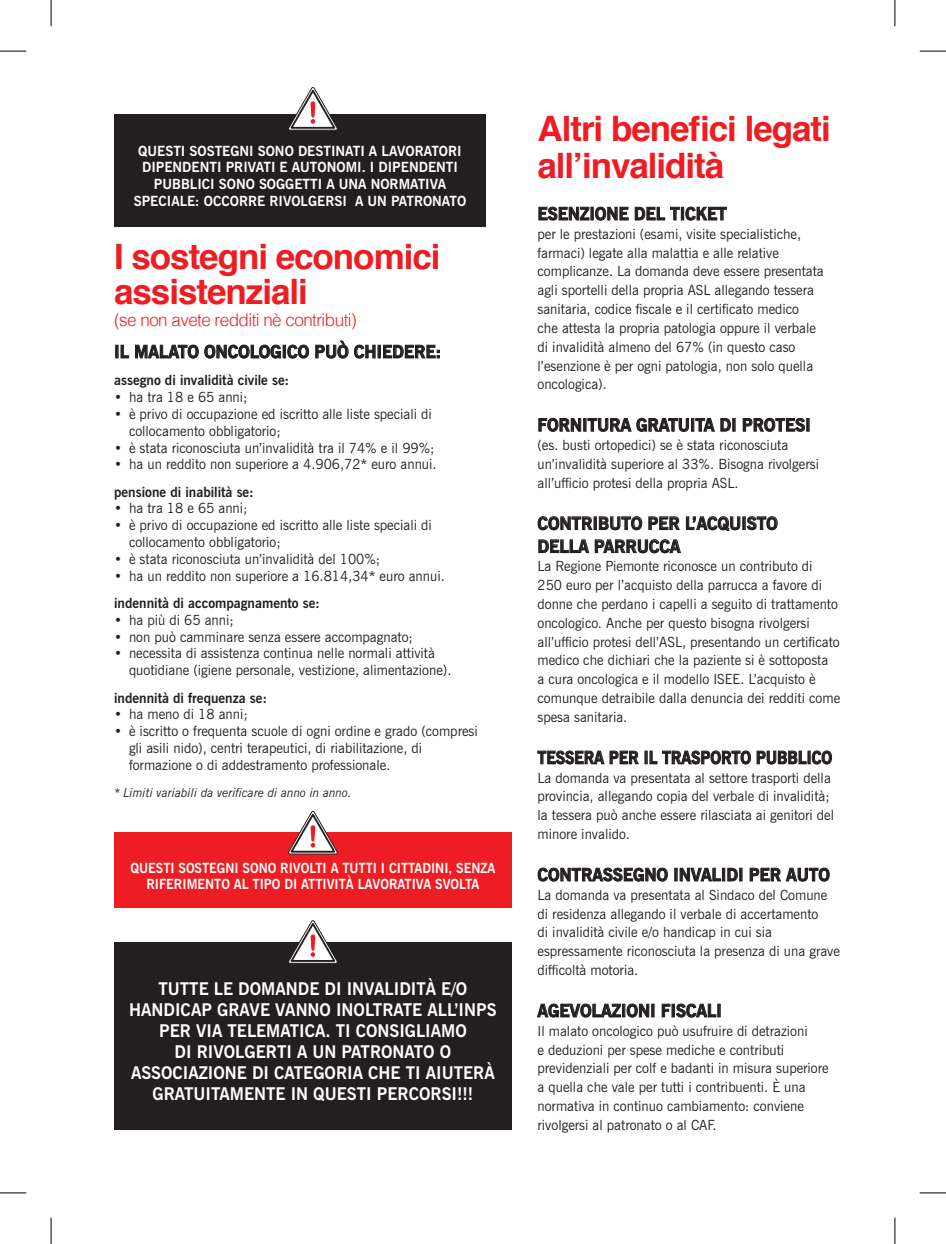
<style>
.page{position:relative;width:946px;height:1244px;background:#fff}
.page>*{position:absolute;margin:0;border:0;box-sizing:border-box;transform-origin:0 0}
.t1{font:700 35px/35px "Helvetica";letter-spacing:-.03em;color:#ee1d23}
.t2{font:700 17.5px/21px "News Gothic BT";color:#fff;text-align:center;scale:.96 1}
.t3{font:700 17.5px/22.9px "News Gothic BT";color:#231f20}
.t4{font:300 17.5px "Helvetica";letter-spacing:-.03em;color:#ee1d23}
.t5{font:700 17.5px "News Gothic BT";color:#231f20;scale:.9 1}
.t6{font:14px/18.7px "News Gothic BT";color:#231f20}
.t7{font:700 14px/16.8px "News Gothic BT";color:#fff;text-align:center}
.t8{font:700 14px "News Gothic BT";color:#231f20}
.t9{font:700 14px/16.8px "News Gothic BT";color:#fff;text-align:center;scale:.91 1}
.t10{font:italic 12.25px "News Gothic BT";color:#231f20}
</style>
<div class="page">
<svg style="left:115px;top:344px;width:14px;height:14px"></svg>
<svg style="left:135px;top:344px;width:174px;height:15px"></svg>
<svg style="left:315px;top:340px;width:125px;height:19px"></svg>
<svg style="left:538px;top:206px;width:189px;height:15px"></svg>
<svg style="left:538px;top:417px;width:197px;height:15px"></svg>
<svg style="left:742px;top:417px;width:67px;height:15px"></svg>
<svg style="left:537px;top:516px;width:105px;height:15px"></svg>
<svg style="left:648px;top:516px;width:92px;height:15px"></svg>
<svg style="left:746px;top:516px;width:31px;height:14px"></svg>
<svg style="left:538px;top:539px;width:143px;height:14px"></svg>
<svg style="left:537px;top:750px;width:102px;height:14px"></svg>
<svg style="left:649px;top:750px;width:183px;height:14px"></svg>
<svg style="left:537px;top:867px;width:131px;height:15px"></svg>
<svg style="left:679px;top:867px;width:42px;height:15px"></svg>
<div style="left:722px;top:867px;width:3px;height:14px;border:1px solid #231f20"></div>
<svg style="left:727px;top:867px;width:11px;height:14px"></svg>
<div style="left:739px;top:867px;width:3px;height:14px;border:1px solid #231f20"></div>
<svg style="left:749px;top:867px;width:80px;height:14px"></svg>
<svg style="left:537px;top:1003px;width:112px;height:15px"></svg>
<svg style="left:661px;top:1003px;width:55px;height:14px"></svg>
<div style="left:114px;top:114px;width:372px;height:112px;background:#231f20"></div>
<div style="left:114px;top:832px;width:397px;height:75px;background:#ee1d23"></div>
<div style="left:114px;top:941px;width:397px;height:188px;background:#231f20"></div>
<svg style="left:289px;top:87px;width:48px;height:43px"></svg>
<svg style="left:288px;top:811px;width:49px;height:43px"></svg>
<svg style="left:287px;top:920px;width:50px;height:43px"></svg>
<svg style="left:0;top:50px;width:26px;height:1px"></svg>
<svg style="left:919px;top:50px;width:26px;height:1px"></svg>
<svg style="left:0;top:1193px;width:26px;height:1px"></svg>
<svg style="left:919px;top:1193px;width:26px;height:1px"></svg>
<svg style="left:50px;top:0;width:1px;height:26px"></svg>
<svg style="left:50px;top:1217px;width:1px;height:26px"></svg>
<svg style="left:895px;top:0;width:1px;height:26px"></svg>
<svg style="left:895px;top:1217px;width:1px;height:26px"></svg>
<svg style="left:0;top:51px;width:26px;height:1px"></svg>
<svg style="left:919px;top:51px;width:26px;height:1px"></svg>
<svg style="left:0;top:1192px;width:26px;height:1px"></svg>
<svg style="left:919px;top:1192px;width:26px;height:1px"></svg>
<svg style="left:51px;top:0;width:1px;height:26px"></svg>
<svg style="left:51px;top:1217px;width:1px;height:26px"></svg>
<svg style="left:894px;top:0;width:1px;height:26px"></svg>
<svg style="left:894px;top:1217px;width:1px;height:26px"></svg>
<p class="t7" style="left:134px;top:142px;width:334px">QUESTI SOSTEGNI SONO DESTINATI A LAVORATORI DIPENDENTI PRIVATI E AUTONOMI. I DIPENDENTI PUBBLICI SONO SOGGETTI A UNA NORMATIVA SPECIALE: OCCORRE RIVOLGERSI A UN PATRONATO</p>
<h1 class="t1" style="left:114px;top:241px;width:328px">I sostegni economici assistenziali</h1>
<p class="t4" style="left:114px;top:305px;width:244px">(se non avete redditi nè contributi)</p>
<p class="t3" style="left:114px;top:340px;width:328px">IL MALATO ONCOLOGICO PUÒ CHIEDERE:</p>
<p class="t8" style="left:114px;top:371px;width:177px">assegno di invalidità civile se:</p>
<p class="t6" style="left:114px;top:387px;width:135px">• ha tra 18 e 65 anni;</p>
<p class="t6" style="left:129px;top:405px;width:304px;line-height:16.8px;text-indent:-15px">• è privo di occupazione ed iscritto alle liste speciali di collocamento obbligatorio;</p>
<p class="t6" style="left:114px;top:438px;width:322px">• è stata riconosciuta un’invalidità tra il 74% e il 99%;</p>
<p class="t6" style="left:114px;top:455px;width:324px">• ha un reddito non superiore a 4.906,72* euro annui.</p>
<p class="t8" style="left:114px;top:483px;width:141px">pensione di inabilità se:</p>
<p class="t6" style="left:114px;top:499px;width:135px">• ha tra 18 e 65 anni;</p>
<p class="t6" style="left:129px;top:516px;width:304px;line-height:16.8px;text-indent:-15px">• è privo di occupazione ed iscritto alle liste speciali di collocamento obbligatorio;</p>
<p class="t6" style="left:114px;top:549px;width:267px">• è stata riconosciuta un’invalidità del 100%;</p>
<p class="t6" style="left:114px;top:566px;width:332px">• ha un reddito non superiore a 16.814,34* euro annui.</p>
<p class="t8" style="left:114px;top:594px;width:207px">indennità di accompagnamento se:</p>
<p class="t6" style="left:114px;top:610px;width:121px">• ha più di 65 anni;</p>
<p class="t6" style="left:114px;top:627px;width:300px">• non può camminare senza essere accompagnato;</p>
<p class="t6" style="left:129px;top:644px;width:324px;line-height:16.8px;text-indent:-15px">• necessita di assistenza continua nelle normali attività quotidiane (igiene personale, vestizione, alimentazione).</p>
<p class="t8" style="left:114px;top:689px;width:154px">indennità di frequenza se:</p>
<p class="t6" style="left:114px;top:704px;width:135px">• ha meno di 18 anni;</p>
<p class="t6" style="left:129px;top:722px;width:350px;line-height:16.8px;text-indent:-15px">• è iscritto o frequenta scuole di ogni ordine e grado (compresi gli asili nido), centri terapeutici, di riabilitazione, di formazione o di addestramento professionale.</p>
<p class="t10" style="left:114px;top:785px;width:239px">* Limiti variabili da verificare di anno in anno.</p>
<p class="t9" style="left:130px;top:858px;width:402px">QUESTI SOSTEGNI SONO RIVOLTI A TUTTI I CITTADINI, SENZA<br>RIFERIMENTO AL TIPO DI ATTIVITÀ LAVORATIVA SVOLTA</p>
<p class="t2" style="left:129px;top:978px;width:384px">TUTTE LE DOMANDE DI INVALIDITÀ E/O HANDICAP GRAVE VANNO INOLTRATE ALL’INPS PER VIA TELEMATICA. TI CONSIGLIAMO<br>DI RIVOLGERTI A UN PATRONATO O ASSOCIAZIONE DI CATEGORIA CHE TI AIUTERÀ GRATUITAMENTE IN QUESTI PERCORSI!!!</p>
<h1 class="t1" style="left:537px;top:112px;width:295px;line-height:36.9px">Altri benefici legati all’invalidità</h1>
<p class="t3" style="left:537px;top:202px;width:191px">ESENZIONE DEL TICKET</p>
<p class="t6" style="left:537px;top:224px;width:288px">per le prestazioni (esami, visite specialistiche, farmaci) legate alla malattia e alle relative complicanze. La domanda deve essere presentata agli sportelli della propria ASL allegando tessera sanitaria, codice fiscale e il certificato medico<br>che attesta la propria patologia oppure il verbale di invalidità almeno del 67% (in questo caso l’esenzione è per ogni patologia, non solo quella oncologica).</p>
<p class="t3" style="left:537px;top:413px;width:275px">FORNITURA GRATUITA DI PROTESI</p>
<p class="t6" style="left:537px;top:435px;width:283px">(es. busti ortopedici) se è stata riconosciuta un’invalidità superiore al 33%. Bisogna rivolgersi all’ufficio protesi della propria ASL.</p>
<p class="t3" style="left:537px;top:511px;width:242px">CONTRIBUTO PER L’ACQUISTO<br>DELLA PARRUCCA</p>
<p class="t6" style="left:537px;top:557px;width:304px">La Regione Piemonte riconosce un contributo di 250 euro per l’acquisto della parrucca a favore di donne che perdano i capelli a seguito di trattamento oncologico. Anche per questo bisogna rivolgersi all’ufficio protesi dell’ASL, presentando un certificato medico che dichiari che la paziente si è sottoposta<br>a cura oncologica e il modello ISEE. L’acquisto è comunque detraibile dalla denuncia dei redditi come spesa sanitaria.</p>
<p class="t5" style="left:537px;top:746px;width:329px">TESSERA PER IL TRASPORTO PUBBLICO</p>
<p class="t6" style="left:537px;top:768px;width:298px">La domanda va presentata al settore trasporti della provincia, allegando copia del verbale di invalidità; la tessera può anche essere rilasciata ai genitori del minore invalido.</p>
<p class="t3" style="left:537px;top:862px;width:294px">CONTRASSEGNO INVALIDI PER AUTO</p>
<p class="t6" style="left:537px;top:885px;width:304px">La domanda va presentata al Sindaco del Comune di residenza allegando il verbale di accertamento<br>di invalidità civile e/o handicap in cui sia espressamente riconosciuta la presenza di una grave difficoltà motoria.</p>
<p class="t3" style="left:537px;top:998px;width:186px">AGEVOLAZIONI FISCALI</p>
<p class="t6" style="left:537px;top:1021px;width:293px">Il malato oncologico può usufruire di detrazioni<br>e deduzioni per spese mediche e contributi previdenziali per colf e badanti in misura superiore a quella che vale per tutti i contribuenti. È una normativa in continuo cambiamento: conviene rivolgersi al patronato o al CAF.</p>
</div>
